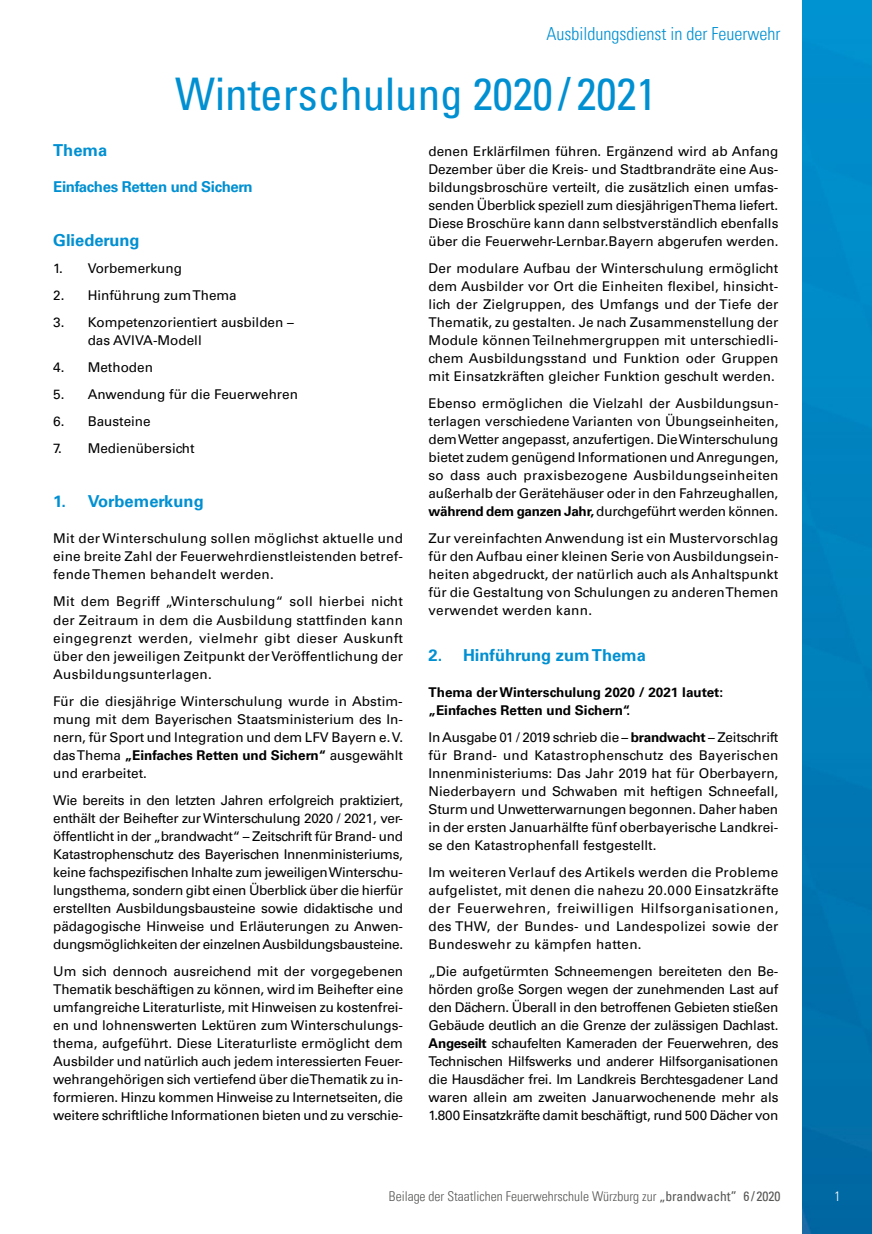
<style>
.page{position:relative;width:872px;height:1234px;background:#fff}
.page>*{position:absolute;margin:0;border:0;box-sizing:border-box;transform-origin:0 0}
.t1{font:condensed 45px "Univers LT Pro";color:#0090d2}
.t2{font:300 condensed 18px "Univers LT Pro";color:#0090d2}
.t3{font:700 16.5px "Univers LT Pro 65";color:#0090d2}
.t4{font:700 15px "Univers LT Pro 65";letter-spacing:-.02em;color:#0090d2}
.t5{font:13.5px/18px "Univers LT Pro 55 Roman";color:#000;text-align:justify}
.t6{font:700 13.5px/18px "Univers LT Pro 65";color:#000}
.t7{font:300 condensed 13.5px "Univers LT Pro";color:#575756}
.t8{font:13.5px/27px "Univers LT Pro 55 Roman";letter-spacing:-.02em;color:#000}
.t9{font:300 condensed 13.5px "Univers LT Pro";color:#fff}
.s1{font-family:"Univers LT Pro 55 Roman";font-weight:400}
.s2{font-family:"Univers LT Pro 65";font-weight:700}
.s3{font-weight:400}
</style>
<div class="page">
<img style="left:802px;top:0;width:70px;height:1233px">
<h2 class="t2" style="left:546px;top:21px;width:235px">Ausbildungsdienst in der Feuerwehr</h2>
<h1 class="t1" style="left:175px;top:66px;width:483px">Winterschulung 2020 / 2021</h1>
<p class="t3" style="left:53px;top:139px;width:56px">Thema</p>
<p class="t4" style="left:53px;top:176px;width:201px">Einfaches Retten und Sichern</p>
<p class="t3" style="left:53px;top:229px;width:88px">Gliederung</p>
<p class="t5" style="left:53px;top:259px;width:130px">1. Vorbemerkung</p>
<p class="t5" style="left:53px;top:286px;width:185px">2. Hinführung zum Thema</p>
<p class="t5" style="left:88px;top:313px;width:208px;text-indent:-35px">3. Kompetenzorientiert ausbilden – das AVIVA-Modell</p>
<p class="t5" style="left:53px;top:358px;width:101px">4. Methoden</p>
<p class="t5" style="left:53px;top:385px;width:246px">5. Anwendung für die Feuerwehren</p>
<p class="t5" style="left:53px;top:412px;width:99px">6. Bausteine</p>
<p class="t5" style="left:53px;top:439px;width:143px">7. Medienübersicht</p>
<p class="t3" style="left:53px;top:490px;width:152px">1. Vorbemerkung</p>
<p class="t5" style="left:53px;top:529px;width:351px">Mit der Winterschulung sollen möglichst aktuelle und eine breite Zahl der Feuerwehrdienstleistenden betref&shy;fende Themen behandelt werden.</p>
<p class="t5" style="left:53px;top:592px;width:351px">Mit dem Begriff „Winterschulung“ soll hierbei nicht der Zeitraum in dem die Ausbildung stattfinden kann eingegrenzt werden, vielmehr gibt dieser Auskunft über den jeweiligen Zeitpunkt der Veröffentlichung der Ausbildungsunterlagen.</p>
<p class="t5" style="left:53px;top:691px;width:351px">Für die diesjährige Winterschulung wurde in Abstim&shy;mung mit dem Bayerischen Staatsministerium des In&shy;nern, für Sport und Integration und dem LFV Bayern e. V.</p>
<p class="t6" style="left:53px;top:745px;width:351px"><span class="s1">das Thema</span> „Einfaches Retten und Sichern“ <span class="s1">ausgewählt</span></p>
<p class="t8" style="left:53px;top:758px;width:351px">und erarbeitet.<br>Wie bereits in den letzten Jahren erfolgreich praktiziert,</p>
<p class="t5" style="left:53px;top:808px;width:351px">enthält der Beihefter zur Winterschulung 2020 / 2021, ver&shy;öffentlicht in der „brandwacht“ – Zeitschrift für Brand- und Katastrophenschutz des Bayerischen Innenministeriums, keine fachspezifischen Inhalte zum jeweiligen Winterschu&shy;lungsthema, sondern gibt einen Überblick über die hierfür erstellten Ausbildungsbausteine sowie didaktische und pädagogische Hinweise und Erläuterungen zu Anwen&shy;dungsmöglichkeiten der einzelnen Ausbildungsbausteine.</p>
<p class="t5" style="left:53px;top:961px;width:351px">Um sich dennoch ausreichend mit der vorgegebenen Thematik beschäftigen zu können, wird im Beihefter eine umfangreiche Literaturliste, mit Hinweisen zu kostenfrei&shy;en und lohnenswerten Lektüren zum Winterschulungs&shy;thema, aufgeführt. Diese Literaturliste ermöglicht dem Ausbilder und natürlich auch jedem interessierten Feuer&shy;wehrangehörigen sich vertiefend über die Thematik zu in&shy;formieren. Hinzu kommen Hinweise zu Internetseiten, die weitere schriftliche Informationen bieten und zu verschie-</p>
<p class="t5" style="left:428px;top:142px;width:351px">denen Erklärfilmen führen. Ergänzend wird ab Anfang Dezember über die Kreis- und Stadtbrandräte eine Aus&shy;bildungsbroschüre verteilt, die zusätzlich einen umfas&shy;senden Überblick speziell zum diesjährigen Thema liefert.<br>Diese Broschüre kann dann selbstverständlich ebenfalls über die Feuerwehr-Lernbar.Bayern abgerufen werden.</p>
<p class="t5" style="left:428px;top:259px;width:351px">Der modulare Aufbau der Winterschulung ermöglicht dem Ausbilder vor Ort die Einheiten flexibel, hinsicht&shy;lich der Zielgruppen, des Umfangs und der Tiefe der Thematik, zu gestalten. Je nach Zusammenstellung der Module können Teilnehmergruppen mit unterschiedli&shy;chem Ausbildungsstand und Funktion oder Gruppen mit Einsatzkräften gleicher Funktion geschult werden.</p>
<p class="t5" style="left:428px;top:394px;width:351px">Ebenso ermöglichen die Vielzahl der Ausbildungsun&shy;terlagen verschiedene Varianten von Übungseinheiten, dem Wetter angepasst, anzufertigen. Die Winterschulung bietet zudem genügend Informationen und Anregungen, so dass auch praxisbezogene Ausbildungseinheiten außerhalb der Gerätehäuser oder in den Fahrzeughallen, <span class="s2">während dem ganzen Jahr,</span> durchgeführt werden können.</p>
<p class="t5" style="left:428px;top:528px;width:351px">Zur vereinfachten Anwendung ist ein Mustervorschlag für den Aufbau einer kleinen Serie von Ausbildungsein&shy;heiten abgedruckt, der natürlich auch als Anhaltspunkt für die Gestaltung von Schulungen zu anderen Themen verwendet werden kann.</p>
<p class="t3" style="left:428px;top:643px;width:219px">2. Hinführung zum Thema</p>
<p class="t6" style="left:428px;top:682px;width:296px">Thema der Winterschulung 2020 / 2021 lautet: „Einfaches Retten und Sichern“.</p>
<p class="t5" style="left:428px;top:727px;width:351px">In Ausgabe 01 / 2019 schrieb die – <span class="s2">brandwacht</span> – Zeitschrift für Brand- und Katastrophenschutz des Bayerischen Innenministeriums: Das Jahr 2019 hat für Oberbayern, Niederbayern und Schwaben mit heftigen Schneefall, Sturm und Unwetterwarnungen begonnen. Daher haben in der ersten Januarhälfte fünf oberbayerische Landkrei&shy;se den Katastrophenfall festgestellt.</p>
<p class="t5" style="left:428px;top:862px;width:351px">Im weiteren Verlauf des Artikels werden die Probleme aufgelistet, mit denen die nahezu 20.000 Einsatzkräfte der Feuerwehren, freiwilligen Hilfsorganisationen, des THW, der Bundes- und Landespolizei sowie der Bundeswehr zu kämpfen hatten.</p>
<p class="t5" style="left:428px;top:961px;width:351px">„Die aufgetürmten Schneemengen bereiteten den Be&shy;hörden große Sorgen wegen der zunehmenden Last auf den Dächern. Überall in den betroffenen Gebieten stießen Gebäude deutlich an die Grenze der zulässigen Dachlast.<br><span class="s2">Angeseilt</span> schaufelten Kameraden der Feuerwehren, des Technischen Hilfswerks und anderer Hilfsorganisationen die Hausdächer frei. Im Landkreis Berchtesgadener Land waren allein am zweiten Januarwochenende mehr als 1.800 Einsatzkräfte damit beschäftigt, rund 500 Dächer von</p>
<p class="t7" style="left:389px;top:1186px;width:393px">Beilage der Staatlichen Feuerwehrschule Würzburg zur <span class="s3">„brandwacht” 6 / 2020</span></p>
<p class="t9" style="left:834px;top:1186px;width:7px">1</p>
</div>
